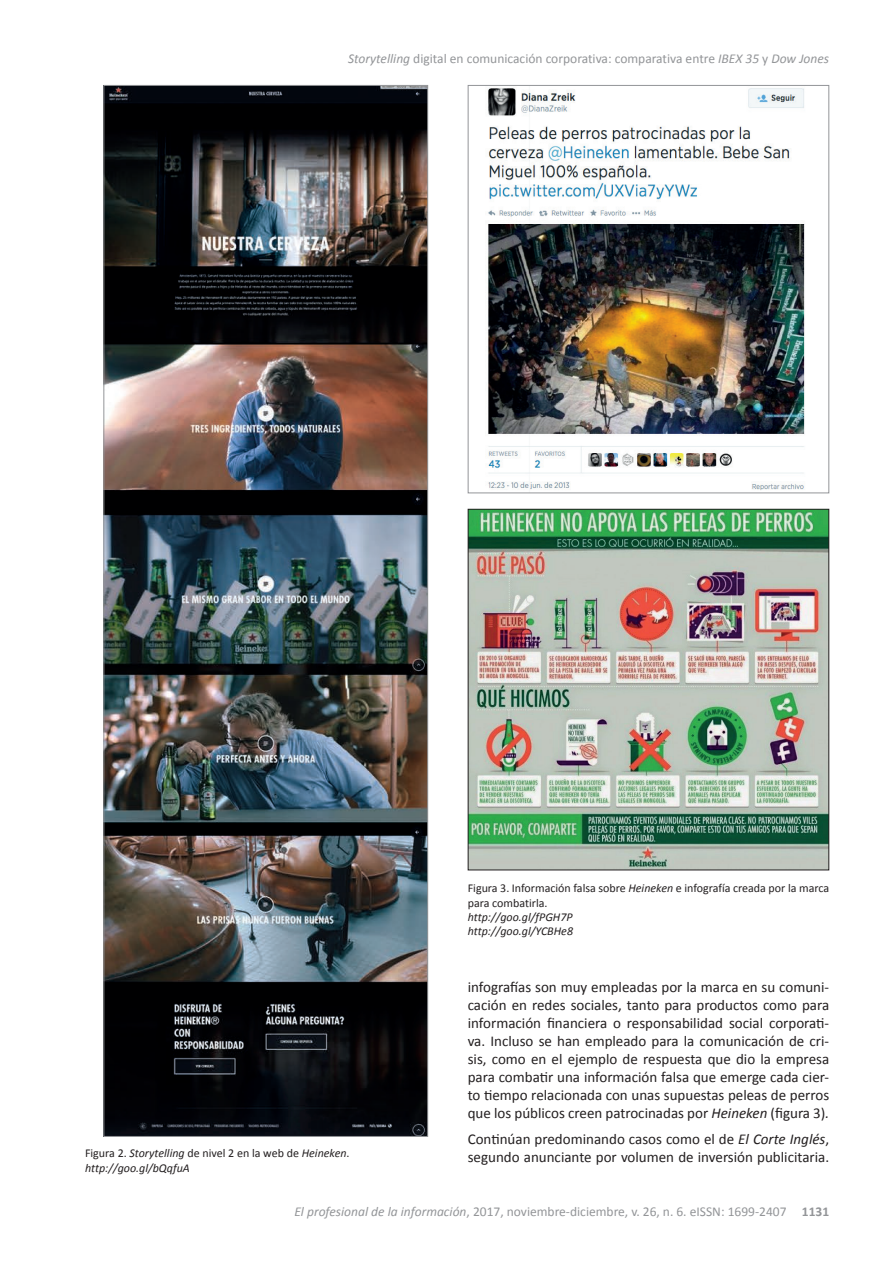
<style>
.page{position:relative;width:893px;height:1263px;background:#fff}
.page>*{position:absolute;margin:0;border:0;box-sizing:border-box;transform-origin:0 0}
.t1{font:15px/18px "Calibri";color:#231f20;text-align:justify}
.t2{font:13.5px "Calibri";color:#939598}
.t3{font:italic 12px/14.4px "Calibri";color:#231f20}
.t4{font:12px/14.4px "Calibri";color:#231f20}
.s1{font-style:italic}
.s2{font-style:normal}
.s3{font-weight:700}
</style>
<div class="page">
<img style="left:105px;top:87px;width:321px;height:1048px">
<img style="left:488px;top:88px;width:317px;height:402px">
<div style="left:468px;top:85px;width:361px;height:408px;border:1px solid #939598"></div>
<img style="left:470px;top:511px;width:357px;height:357px">
<div style="left:468px;top:509px;width:361px;height:361px;border:1px solid #231f20"></div>
<p class="t2" style="left:348px;top:50px;width:483px"><span class="s1">Storytelling</span> digital en comunicación corporativa: comparativa entre <span class="s1">IBEX 35</span> y <span class="s1">Dow Jones</span></p>
<p class="t3" style="left:85px;top:1145px;width:266px"><span class="s2">Figura 2.</span> Storytelling <span class="s2">de nivel 2 en la web de</span> Heineken<span class="s2">. </span>http://goo.gl/bQqfuA</p>
<p class="t4" style="left:468px;top:881px;width:363px">Figura 3. Información falsa sobre <span class="s1">Heineken</span> e infografía creada por la marca para combatirla.</p>
<p class="t3" style="left:468px;top:909px;width:107px">http://goo.gl/fPGH7P http://goo.gl/YCBHe8</p>
<p class="t1" style="left:468px;top:978px;width:363px">infografías son muy empleadas por la marca en su comuni&shy;cación en redes sociales, tanto para productos como para información financiera o responsabilidad social corporati&shy;va. Incluso se han empleado para la comunicación de cri&shy;sis, como en el ejemplo de respuesta que dio la empresa para combatir una información falsa que emerge cada cier&shy;to tiempo relacionada con unas supuestas peleas de perros que los públicos creen patrocinadas por <span class="s1">Heineken</span> (figura 3)<span class="s1">.</span></p>
<p class="t1" style="left:468px;top:1130px;width:363px">Continúan predominando casos como el de <span class="s1">El Corte Inglés</span>, segundo anunciante por volumen de inversión publicitaria.</p>
<p class="t2" style="left:294px;top:1203px;width:536px"><span class="s1">El profesional de la información</span>, 2017, noviembre-diciembre, v. 26, n. 6. eISSN: 1699-2407 <span class="s3">1131</span></p>
</div>
